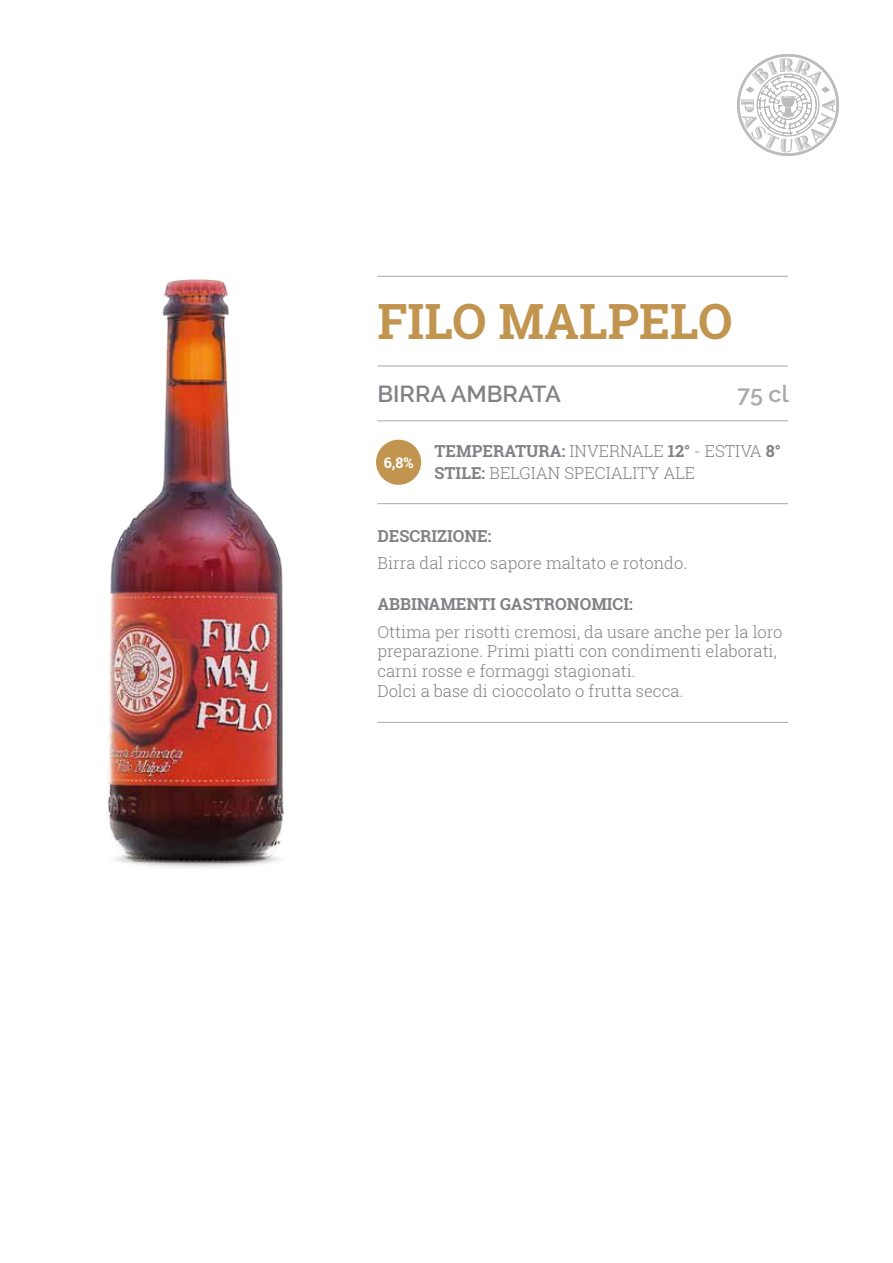
<style>
.page{position:relative;width:893px;height:1263px;background:#fff}
.page>*{position:absolute;margin:0;border:0;box-sizing:border-box;transform-origin:0 0}
.t1{font:700 48.6px "Roboto Slab";color:#c1954f}
.t2{font:600 23.4px "Raleway";color:#808285}
.t3{font:600 23.4px "Raleway";color:#a8a9ad}
.t4{font:300 16.5px/19.8px "Roboto Slab";color:#808285}
.t5{font:700 16.5px "Roboto Slab";color:#808285}
.t6{font:700 14.55px "Roboto Slab";color:#fff}
.s1{font-weight:700}
</style>
<div class="page">
<svg style="left:737px;top:54px;width:102px;height:102px"></svg>
<svg style="left:741px;top:58px;width:94px;height:94px"></svg>
<hr style="left:377px;top:366px;width:411px;height:1px;background:#a8a9ad">
<hr style="left:377px;top:276px;width:411px;height:1px;background:#a8a9ad">
<hr style="left:377px;top:421px;width:411px;height:1px;background:#a8a9ad">
<hr style="left:377px;top:503px;width:411px;height:1px;background:#a8a9ad">
<hr style="left:377px;top:722px;width:411px;height:1px;background:#a8a9ad">
<div style="left:376px;top:440px;width:45px;height:45px;background:#c1954f;border-radius:50%"></div>
<img style="left:108px;top:279px;width:176px;height:589px">
<h1 class="t1" style="left:377px;top:288px;width:357px">FILO MALPELO</h1>
<h2 class="t2" style="left:377px;top:380px;width:185px">BIRRA AMBRATA</h2>
<h2 class="t3" style="left:737px;top:380px;width:53px">75 cl</h2>
<p class="t6" style="left:384px;top:452px;width:31px">6,8%</p>
<p class="t4" style="left:434px;top:440px;width:348px;line-height:21.5px"><span class="s1">TEMPERATURA:</span> INVERNALE <span class="s1">12°</span> - ESTIVA <span class="s1">8°<br>STILE:</span> BELGIAN SPECIALITY ALE</p>
<p class="t5" style="left:377px;top:524px;width:116px">DESCRIZIONE:</p>
<p class="t4" style="left:377px;top:553px;width:311px">Birra dal ricco sapore maltato e rotondo.</p>
<p class="t5" style="left:377px;top:593px;width:257px">ABBINAMENTI GASTRONOMICI:</p>
<p class="t4" style="left:377px;top:621px;width:407px">Ottima per risotti cremosi, da usare anche per la loro preparazione. Primi piatti con condimenti elaborati, carni rosse e formaggi stagionati.<br>Dolci a base di cioccolato o frutta secca.</p>
</div>
